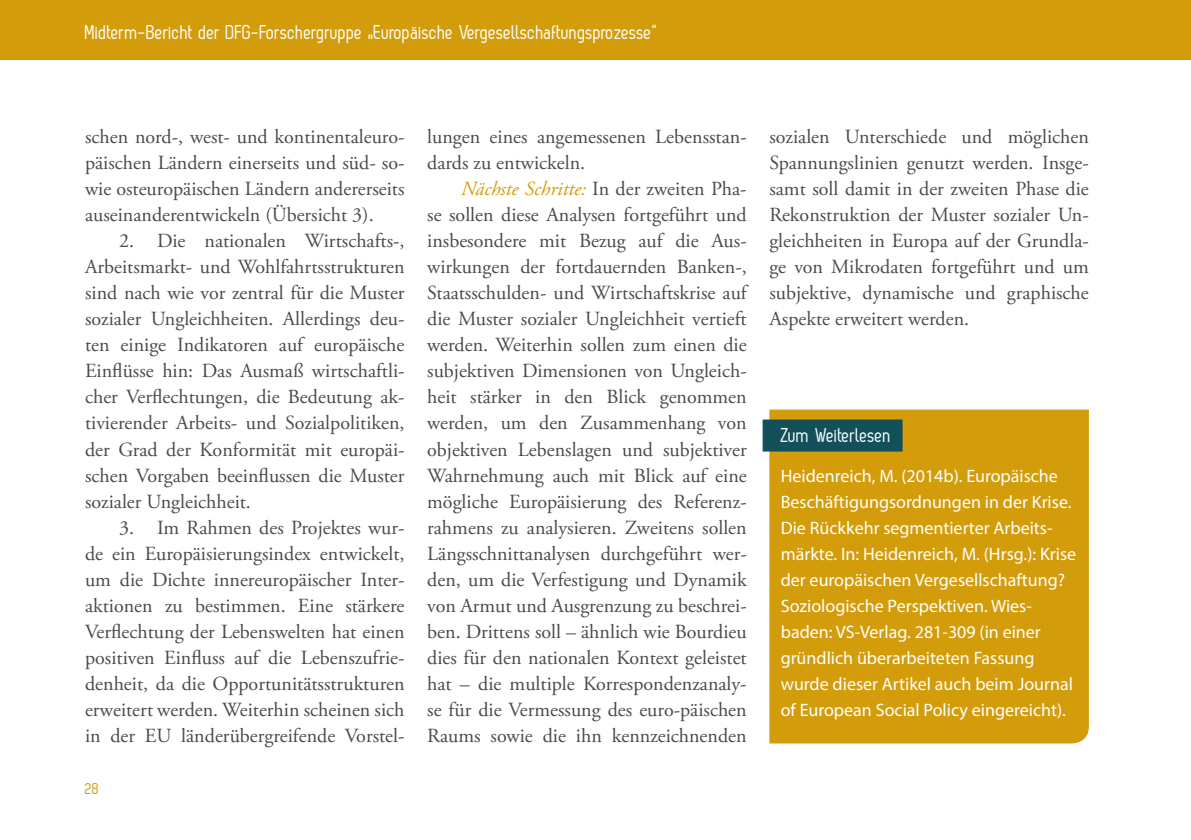
<style>
.page{position:relative;width:1191px;height:840px;background:#fff}
.page>*{position:absolute;margin:0;border:0;box-sizing:border-box;transform-origin:0 0}
.t1{font:20px/26px "Adobe Garamond Pro";color:#4a4a49;text-align:justify}
.t2{font:20px "Zag";color:#fff}
.t3{font:18px/26px "Myriad Pro";color:#fff}
.t4{font:16px "Zag";color:#d39c0a}
.s1{font-style:italic;color:#d39c0a}
</style>
<div class="page">
<div style="left:0;top:0;width:1191px;height:60px;background:#d39c0a"></div>
<div style="left:769px;top:409px;width:320px;height:334px;background:#d39c0a"></div>
<div style="left:762px;top:419px;width:140px;height:32px;background:#13515a"></div>
<p class="t2" style="left:85px;top:21px;width:574px">Midterm-Bericht der DFG-Forschergruppe „Europäische Vergesellschaftungsprozesse“</p>
<p class="t1" style="left:85px;top:124px;width:321px">schen nord-, west- und kontinentaleuro&shy;päischen Ländern einerseits und süd- so&shy;wie osteuropäischen Ländern andererseits auseinanderentwickeln (Übersicht 3).</p>
<p class="t1" style="left:85px;top:228px;width:321px;text-indent:34px">2. Die nationalen Wirtschafts-, Arbeitsmarkt- und Wohlfahrtsstrukturen sind nach wie vor zentral für die Muster sozialer Ungleichheiten. Allerdings deu&shy;ten einige Indikatoren auf europäische Einflüsse hin: Das Ausmaß wirtschaftli&shy;cher Verflechtungen, die Bedeutung ak&shy;tivierender Arbeits- und Sozialpolitiken, der Grad der Konformität mit europäi&shy;schen Vorgaben beeinflussen die Muster sozialer Ungleichheit.</p>
<p class="t1" style="left:85px;top:514px;width:321px;text-indent:34px">3. Im Rahmen des Projektes wur&shy;de ein Europäisierungsindex entwickelt, um die Dichte innereuropäischer Inter&shy;aktionen zu bestimmen. Eine stärkere Verflechtung der Lebenswelten hat einen positiven Einfluss auf die Lebenszufrie&shy;denheit, da die Opportunitätsstrukturen erweitert werden. Weiterhin scheinen sich in der EU länderübergreifende Vorstel-</p>
<p class="t4" style="left:85px;top:779px;width:16px">28</p>
<p class="t1" style="left:427px;top:124px;width:321px">lungen eines angemessenen Lebensstan&shy;dards zu entwickeln.</p>
<p class="t1" style="left:427px;top:176px;width:321px;text-indent:34px"><span class="s1">Nächste Schritte:</span> In der zweiten Pha&shy;se sollen diese Analysen fortgeführt und insbesondere mit Bezug auf die Aus&shy;wirkungen der fortdauernden Banken-, Staatsschulden- und Wirtschaftskrise auf die Muster sozialer Ungleichheit vertieft werden. Weiterhin sollen zum einen die subjektiven Dimensionen von Ungleich&shy;heit stärker in den Blick genommen werden, um den Zusammenhang von objektiven Lebenslagen und subjektiver Wahrnehmung auch mit Blick auf eine mögliche Europäisierung des Referenz&shy;rahmens zu analysieren. Zweitens sollen Längsschnittanalysen durchgeführt wer&shy;den, um die Verfestigung und Dynamik von Armut und Ausgrenzung zu beschrei&shy;ben. Drittens soll – ähnlich wie Bourdieu dies für den nationalen Kontext geleistet hat – die multiple Korrespondenzanaly&shy;se für die Vermessung des euro-päischen Raums sowie die ihn kennzeichnenden</p>
<p class="t1" style="left:769px;top:124px;width:321px">sozialen Unterschiede und möglichen Spannungslinien genutzt werden. Insge&shy;samt soll damit in der zweiten Phase die Rekonstruktion der Muster sozialer Un&shy;gleichheiten in Europa auf der Grundla&shy;ge von Mikrodaten fortgeführt und um subjektive, dynamische und graphische Aspekte erweitert werden.</p>
<p class="t2" style="left:780px;top:424px;width:112px">Zum Weiterlesen</p>
<p class="t3" style="left:780px;top:462px;width:297px">Heidenreich, M. (2014b). Europäische Beschäftigungsordnungen in der Krise.<br>Die Rückkehr segmentierter Arbeits&shy;märkte. In: Heidenreich, M. (Hrsg.): Krise der europäischen Vergesellschaftung?<br>Soziologische Perspektiven. Wies&shy;baden: VS-Verlag. 281-309 (in einer gründlich überarbeiteten Fassung wurde dieser Artikel auch beim Journal of European Social Policy eingereicht).</p>
</div>
